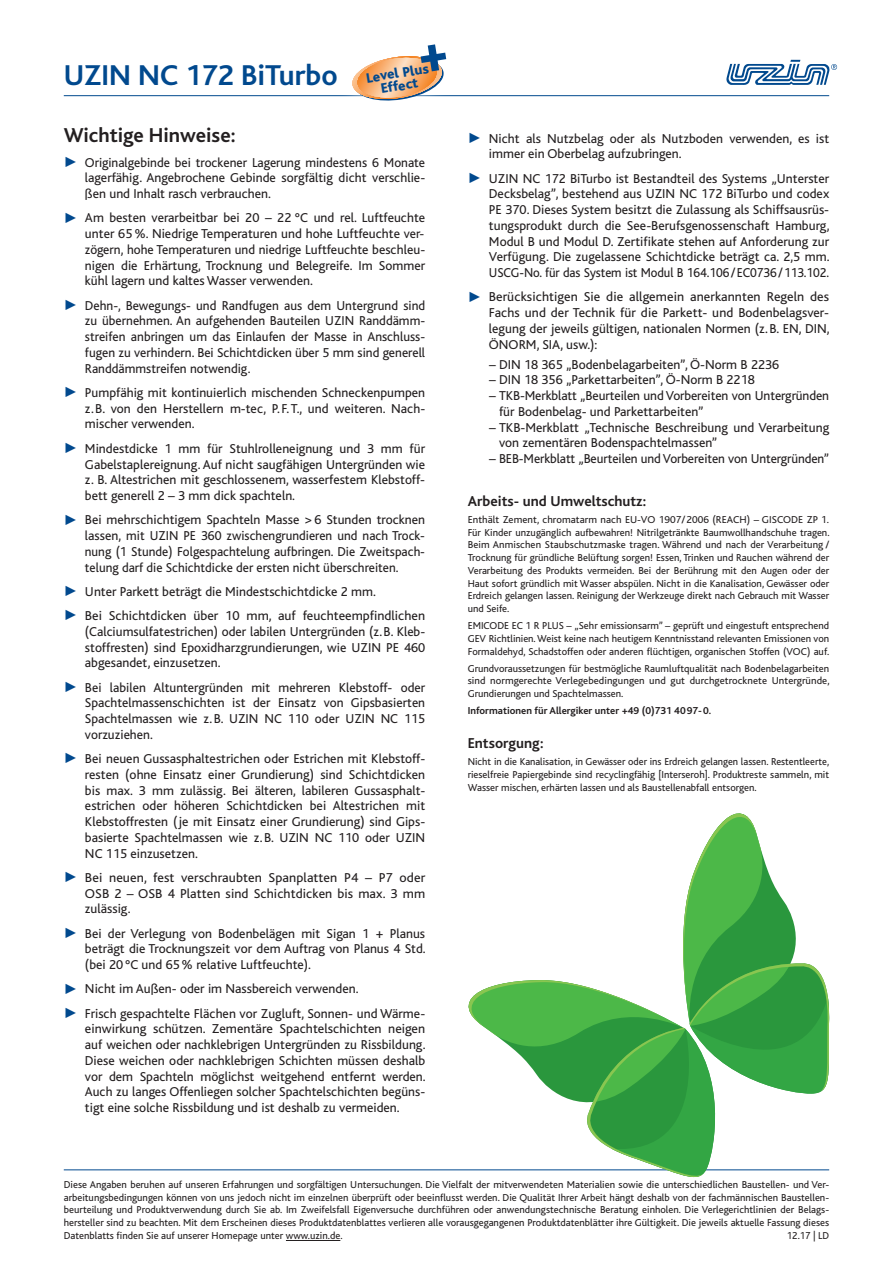
<style>
.page{position:relative;width:893px;height:1263px;background:#fff}
.page>*{position:absolute;margin:0;border:0;box-sizing:border-box;transform-origin:0 0}
.t1{font:700 30px "Bliss";color:#01498e}
.t2{font:700 21px "Bliss";color:#231f20}
.t3{font:700 15px "Bliss";color:#231f20}
.t4{font:800 14.4px/12.8px "Bliss";color:#01498e;text-align:center}
.t5{font:13.5px/15.8px "Bliss";color:#231f20;text-align:justify}
.t6{font:10.5px/12.8px "Bliss";color:#231f20;text-align:justify}
.t7{font:700 10.5px "Bliss";color:#231f20}
.s1{color:#01498e}
</style>
<div class="page">
<hr style="left:64px;top:95px;width:765px;height:1px;background:#01498e">
<hr style="left:64px;top:1169px;width:765px;height:1px;background:#01498e">
<svg style="left:469px;top:813px;width:360px;height:364px"></svg>
<svg style="left:726px;top:60px;width:111px;height:25px"></svg>
<img style="left:329px;top:58px;width:141px;height:39px">
<svg style="left:352px;top:44px;width:94px;height:57px"></svg>
<hr style="left:286px;top:1240px;width:54px;height:1px;background:#231f20">
<h1 class="t1" style="left:64px;top:64px;width:275px">UZIN NC 172 BiTurbo</h1>
<p class="t4" style="left:366px;top:73px;width:65px;rotate:-9deg">LevelPlus<br>Effect</p>
<h2 class="t2" style="left:64px;top:128px;width:173px">Wichtige Hinweise:</h2>
<p class="t5" style="left:85px;top:156px;width:342px;text-indent:-21px"><span class="s1">✓</span> Originalgebinde bei trockener Lagerung mindestens 6 Monate lagerfähig. Angebrochene Gebinde sorgfältig dicht verschlie&shy;ßen und Inhalt rasch verbrauchen.</p>
<p class="t5" style="left:85px;top:211px;width:342px;text-indent:-21px"><span class="s1">✓</span> Am besten verarbeitbar bei 20 – 22 °C und rel. Luftfeuchte unter 65 %. Niedrige Temperaturen und hohe Luftfeuchte ver&shy;zögern, hohe Temperaturen und niedrige Luftfeuchte beschleu&shy;nigen die Erhärtung, Trocknung und Belegreife. Im Sommer kühl lagern und kaltes Wasser verwenden.</p>
<p class="t5" style="left:85px;top:299px;width:342px;text-indent:-21px"><span class="s1">✓</span> Dehn-, Bewegungs- und Randfugen aus dem Untergrund sind zu übernehmen. An aufgehenden Bauteilen UZIN Randdämm&shy;streifen anbringen um das Einlaufen der Masse in Anschluss&shy;fugen zu verhindern. Bei Schichtdicken über 5 mm sind generell Randdämmstreifen notwendig.</p>
<p class="t5" style="left:85px;top:386px;width:342px;text-indent:-21px"><span class="s1">✓</span> Pumpfähig mit kontinuierlich mischenden Schneckenpumpen z.B. von den Herstellern m-tec, P.F.T., und weiteren. Nach&shy;mischer verwenden.</p>
<p class="t5" style="left:85px;top:442px;width:342px;text-indent:-21px"><span class="s1">✓</span> Mindestdicke 1 mm für Stuhlrolleneignung und 3 mm für Gabelstaplereignung. Auf nicht saugfähigen Untergründen wie z. B. Altestrichen mit geschlossenem, wasserfestem Klebstoff&shy;bett generell 2 – 3 mm dick spachteln.</p>
<p class="t5" style="left:85px;top:513px;width:342px;text-indent:-21px"><span class="s1">✓</span> Bei mehrschichtigem Spachteln Masse &gt; 6 Stunden trocknen lassen, mit UZIN PE 360 zwischengrundieren und nach Trock&shy;nung (1 Stunde) Folgespachtelung aufbringen. Die Zweitspach&shy;telung darf die Schichtdicke der ersten nicht überschreiten.</p>
<p class="t5" style="left:64px;top:585px;width:314px"><span class="s1">✓</span> Unter Parkett beträgt die Mindestschichtdicke 2 mm.</p>
<p class="t5" style="left:85px;top:609px;width:342px;text-indent:-21px"><span class="s1">✓</span> Bei Schichtdicken über 10 mm, auf feuchteempfindlichen (Calciumsulfatestrichen) oder labilen Untergründen (z.B. Kleb&shy;stoffresten) sind Epoxidharzgrundierungen, wie UZIN PE 460 abgesandet, einzusetzen.</p>
<p class="t5" style="left:85px;top:680px;width:342px;text-indent:-21px"><span class="s1">✓</span> Bei labilen Altuntergründen mit mehreren Klebstoff- oder Spachtelmassenschichten ist der Einsatz von Gipsbasierten Spachtelmassen wie z.B. UZIN NC 110 oder UZIN NC 115 vorzuziehen.</p>
<p class="t5" style="left:85px;top:752px;width:342px;text-indent:-21px"><span class="s1">✓</span> Bei neuen Gussasphaltestrichen oder Estrichen mit Klebstoff&shy;resten (ohne Einsatz einer Grundierung) sind Schichtdicken bis max. 3 mm zulässig. Bei älteren, labileren Gussasphalt&shy;estrichen oder höheren Schichtdicken bei Altestrichen mit Klebstoffresten (je mit Einsatz einer Grundierung) sind Gips&shy;basierte Spachtelmassen wie z.B. UZIN NC 110 oder UZIN NC 115 einzusetzen.</p>
<p class="t5" style="left:85px;top:871px;width:342px;text-indent:-21px"><span class="s1">✓</span> Bei neuen, fest verschraubten Spanplatten P4 – P7 oder OSB 2 – OSB 4 Platten sind Schichtdicken bis max. 3 mm zulässig.</p>
<p class="t5" style="left:85px;top:926px;width:342px;text-indent:-21px"><span class="s1">✓</span> Bei der Verlegung von Bodenbelägen mit Sigan 1 + Planus beträgt die Trocknungszeit vor dem Auftrag von Planus 4 Std. (bei 20°C und 65% relative Luftfeuchte).</p>
<p class="t5" style="left:64px;top:982px;width:296px"><span class="s1">✓</span> Nicht im Außen- oder im Nassbereich verwenden.</p>
<p class="t5" style="left:85px;top:1006px;width:342px;text-indent:-21px"><span class="s1">✓</span> Frisch gespachtelte Flächen vor Zugluft, Sonnen- und Wärme&shy;einwirkung schützen. Zementäre Spachtelschichten neigen auf weichen oder nachklebrigen Untergründen zu Rissbildung.<br>Diese weichen oder nachklebrigen Schichten müssen deshalb vor dem Spachteln möglichst weitgehend entfernt werden.<br>Auch zu langes Offenliegen solcher Spachtelschichten begüns&shy;tigt eine solche Rissbildung und ist deshalb zu vermeiden.</p>
<p class="t5" style="left:489px;top:132px;width:342px;text-indent:-21px"><span class="s1">✓</span> Nicht als Nutzbelag oder als Nutzboden verwenden, es ist immer ein Oberbelag aufzubringen.</p>
<p class="t5" style="left:489px;top:172px;width:342px;text-indent:-21px"><span class="s1">✓</span> UZIN NC 172 BiTurbo ist Bestandteil des Systems „Unterster Decksbelag”, bestehend aus UZIN NC 172 BiTurbo und codex PE 370. Dieses System besitzt die Zulassung als Schiffsausrüs&shy;tungsprodukt durch die See-Berufsgenossenschaft Hamburg, Modul B und Modul D. Zertifikate stehen auf Anforderung zur Verfügung. Die zugelassene Schichtdicke beträgt ca. 2,5 mm.<br>USCG-No. für das System ist Modul B 164.106/EC0736/113.102.</p>
<p class="t5" style="left:489px;top:290px;width:342px;text-indent:-21px"><span class="s1">✓</span> Berücksichtigen Sie die allgemein anerkannten Regeln des Fachs und der Technik für die Parkett- und Bodenbelagsver&shy;legung der jeweils gültigen, nationalen Normen (z.B. EN, DIN, ÖNORM, SIA, usw.):</p>
<p class="t5" style="left:489px;top:358px;width:292px">– DIN 18 365 „Bodenbelagarbeiten”, Ö-Norm B 2236</p>
<p class="t5" style="left:489px;top:373px;width:267px">– DIN 18 356 „Parkettarbeiten”, Ö-Norm B 2218</p>
<p class="t5" style="left:499px;top:389px;width:332px;text-indent:-10px">– TKB-Merkblatt „Beurteilen undVorbereiten von Untergründen für Bodenbelag- und Parkettarbeiten”</p>
<p class="t5" style="left:499px;top:421px;width:332px;text-indent:-10px">– TKB-Merkblatt „Technische Beschreibung und Verarbeitung von zementären Bodenspachtelmassen”</p>
<p class="t5" style="left:489px;top:452px;width:342px">– BEB-Merkblatt „Beurteilen undVorbereiten von Untergründen”</p>
<p class="t3" style="left:468px;top:495px;width:180px">Arbeits- und Umweltschutz:</p>
<p class="t6" style="left:468px;top:514px;width:363px">Enthält Zement, chromatarm nach EU-VO 1907/2006 (REACH) – GISCODE ZP 1.<br>Für Kinder unzugänglich aufbewahren! Nitrilgetränkte Baumwollhandschuhe tragen.<br>Beim Anmischen Staubschutzmaske tragen. Während und nach der Verarbeitung / Trocknung für gründliche Belüftung sorgen! Essen, Trinken und Rauchen während der Verarbeitung des Produkts vermeiden. Bei der Berührung mit den Augen oder der Haut sofort gründlich mit Wasser abspülen. Nicht in die Kanalisation, Gewässer oder Erdreich gelangen lassen. Reinigung der Werkzeuge direkt nach Gebrauch mit Wasser und Seife.</p>
<p class="t6" style="left:468px;top:620px;width:363px">EMICODE EC 1 R PLUS – „Sehr emissionsarm” – geprüft und eingestuft entsprechend GEV Richtlinien.Weist keine nach heutigem Kenntnisstand relevanten Emissionen von Formaldehyd, Schadstoffen oder anderen flüchtigen, organischen Stoffen (VOC) auf.</p>
<p class="t6" style="left:468px;top:663px;width:363px">Grundvoraussetzungen für bestmögliche Raumluftqualität nach Bodenbelagarbeiten sind normgerechte Verlegebedingungen und gut durchgetrocknete Untergründe, Grundierungen und Spachtelmassen.</p>
<p class="t7" style="left:468px;top:707px;width:245px">Informationen für Allergiker unter +49 (0)731 4097-0.</p>
<p class="t3" style="left:468px;top:737px;width:77px">Entsorgung:</p>
<p class="t6" style="left:468px;top:756px;width:363px">Nicht in die Kanalisation, in Gewässer oder ins Erdreich gelangen lassen. Restentleerte, rieselfreie Papiergebinde sind recyclingfähig [Interseroh]. Produktreste sammeln, mit Wasser mischen, erhärten lassen und als Baustellenabfall entsorgen.</p>
<p class="t6" style="left:64px;top:1179px;width:767px">Diese Angaben beruhen auf unseren Erfahrungen und sorgfältigen Untersuchungen. Die Vielfalt der mitverwendeten Materialien sowie die unterschiedlichen Baustellen- und Ver&shy;arbeitungsbedingungen können von uns jedoch nicht im einzelnen überprüft oder beeinflusst werden. Die Qualität Ihrer Arbeit hängt deshalb von der fachmännischen Baustellen&shy;beurteilung und Produktverwendung durch Sie ab. Im Zweifelsfall Eigenversuche durchführen oder anwendungstechnische Beratung einholen. Die Verlegerichtlinien der Belags&shy;hersteller sind zu beachten. Mit dem Erscheinen dieses Produktdatenblattes verlieren alle vorausgegangenen Produktdatenblätter ihre Gültigkeit. Die jeweils aktuelle Fassung dieses Datenblatts finden Sie auf unserer Homepage unter www.uzin.de.</p>
<p class="t6" style="left:787px;top:1230px;width:44px">12.17 | LD</p>
</div>
